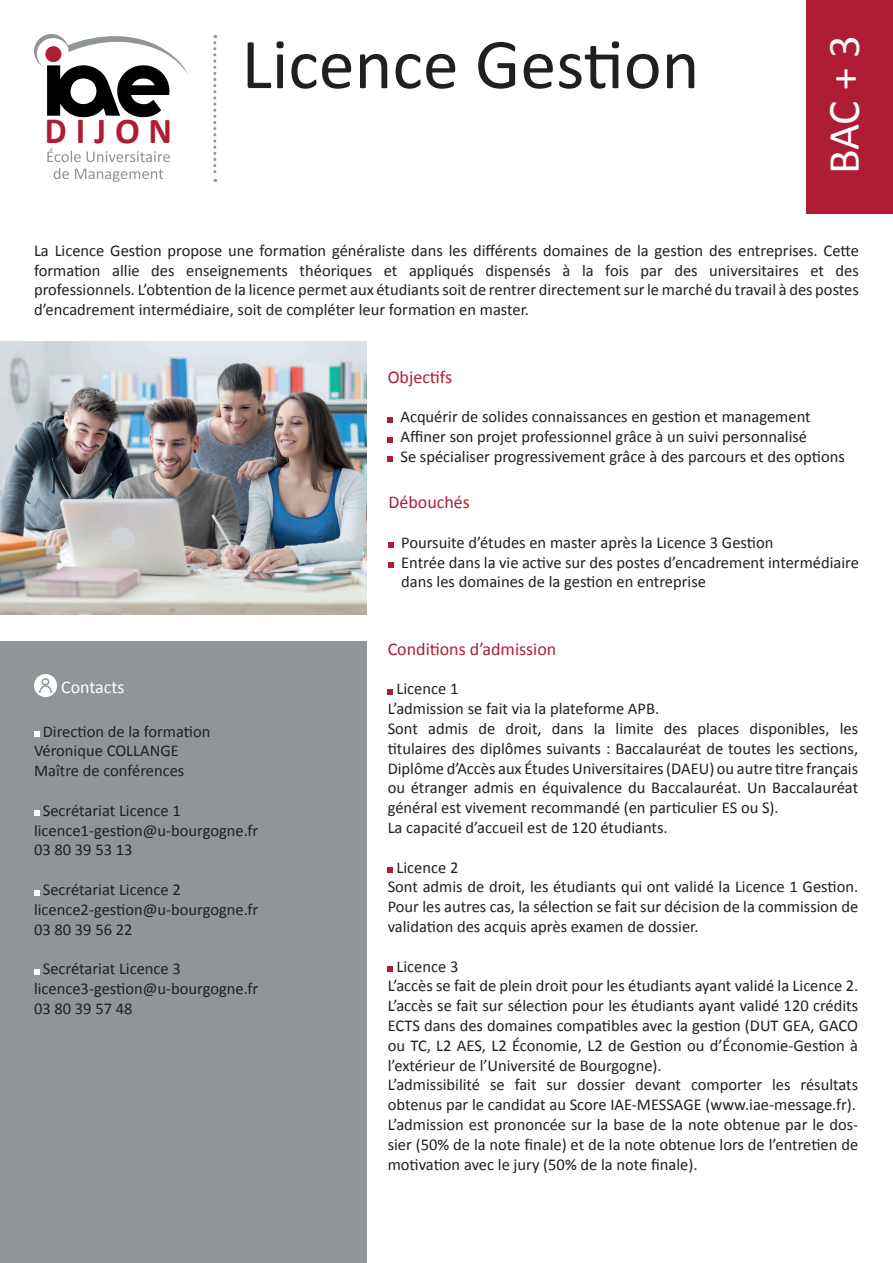
<style>
.page{position:relative;width:893px;height:1263px;background:#fff}
.page>*{position:absolute;margin:0;border:0;box-sizing:border-box;transform-origin:0 0}
.t1{font:72px "Calibri";color:#231f20}
.t2{font:45px "Calibri";color:#fff}
.t3{font:700 37.2px "Calibri";color:#ae1d33;scale:.93 1}
.t4{font:18px "Calibri";color:#ae1d33}
.t5{font:18px "Calibri";color:#fff}
.t6{font:16.5px/19.8px "Calibri";color:#231f20;text-align:justify}
.s1{font-size:36.9px}
.s2{font-size:36.45px}
.s3{font-size:36.75px}
</style>
<div class="page">
<div style="left:0;top:641px;width:367px;height:622px;background:#909598"></div>
<img style="left:0;top:341px;width:367px;height:274px">
<svg style="left:213px;top:35px;width:3px;height:147px"></svg>
<div style="left:807px;top:0;width:86px;height:214px;background:#ae1d33"></div>
<svg style="left:388px;top:417px;width:5px;height:5px"></svg>
<svg style="left:388px;top:437px;width:5px;height:5px"></svg>
<svg style="left:388px;top:457px;width:5px;height:5px"></svg>
<svg style="left:388px;top:689px;width:5px;height:5px"></svg>
<svg style="left:388px;top:867px;width:5px;height:5px"></svg>
<svg style="left:388px;top:966px;width:5px;height:5px"></svg>
<svg style="left:388px;top:543px;width:6px;height:5px"></svg>
<svg style="left:388px;top:562px;width:6px;height:5px"></svg>
<div style="left:34px;top:674px;width:23px;height:23px;background:#fff;border-radius:50%"></div>
<div style="left:41px;top:678px;width:8px;height:7px;border:2px solid #909598;border-radius:50%"></div>
<svg style="left:39px;top:684px;width:13px;height:9px"></svg>
<svg style="left:34px;top:731px;width:5px;height:6px"></svg>
<svg style="left:34px;top:811px;width:5px;height:5px"></svg>
<svg style="left:34px;top:890px;width:5px;height:5px"></svg>
<svg style="left:34px;top:969px;width:5px;height:5px"></svg>
<svg style="left:34px;top:34px;width:154px;height:84px"></svg>
<svg style="left:47px;top:148px;width:34px;height:14px"></svg>
<svg style="left:87px;top:151px;width:83px;height:11px"></svg>
<svg style="left:54px;top:168px;width:15px;height:11px"></svg>
<svg style="left:75px;top:169px;width:88px;height:13px"></svg>
<h3 class="t3" style="left:45px;top:106px;width:138px">DI<span class="s1">J</span><span class="s2">O</span><span class="s3">N</span></h3>
<p class="t1" style="left:242px;top:19px;width:459px">Licence Gestion</p>
<p class="t2" style="left:816px;top:174px;width:141px;rotate:-90deg">BAC + 3</p>
<p class="t6" style="left:34px;top:240px;width:826px">La Licence Gestion propose une formation généraliste dans les différents domaines de la gestion des entreprises. Cette formation allie des enseignements théoriques et appliqués dispensés à la fois par des universitaires et des professionnels. L’obtention de la licence permet aux étudiants soit de rentrer directement sur le marché du travail à des postes d’encadrement intermédiaire, soit de compléter leur formation en master.</p>
<p class="t4" style="left:388px;top:365px;width:66px">Objectifs</p>
<p class="t6" style="left:400px;top:407px;width:412px">Acquérir de solides connaissances en gestion et management</p>
<p class="t6" style="left:400px;top:427px;width:408px">Affiner son projet professionnel grâce à un suivi personnalisé</p>
<p class="t6" style="left:400px;top:446px;width:446px">Se spécialiser progressivement grâce à des parcours et des options</p>
<p class="t5" style="left:61px;top:675px;width:65px">Contacts</p>
<p class="t6" style="left:43px;top:721px;width:169px">Direction de la formation</p>
<p class="t6" style="left:34px;top:741px;width:146px">Véronique COLLANGE</p>
<p class="t6" style="left:34px;top:761px;width:152px">Maître de conférences</p>
<p class="t6" style="left:43px;top:800px;width:140px">Secrétariat Licence 1</p>
<p class="t6" style="left:34px;top:820px;width:226px">licence1-gestion@u-bourgogne.fr</p>
<p class="t6" style="left:34px;top:840px;width:100px">03 80 39 53 13</p>
<p class="t6" style="left:43px;top:880px;width:140px">Secrétariat Licence 2</p>
<p class="t6" style="left:34px;top:899px;width:226px">licence2-gestion@u-bourgogne.fr</p>
<p class="t6" style="left:34px;top:919px;width:100px">03 80 39 56 22</p>
<p class="t6" style="left:43px;top:959px;width:140px">Secrétariat Licence 3</p>
<p class="t6" style="left:34px;top:979px;width:226px">licence3-gestion@u-bourgogne.fr</p>
<p class="t6" style="left:34px;top:998px;width:100px">03 80 39 57 48</p>
<p class="t4" style="left:388px;top:491px;width:83px">Débouchés</p>
<p class="t6" style="left:401px;top:532px;width:374px">Poursuite d’études en master après la Licence 3 Gestion</p>
<p class="t6" style="left:401px;top:552px;width:459px">Entrée dans la vie active sur des postes d’encadrement intermédiaire dans les domaines de la gestion en entreprise</p>
<p class="t4" style="left:388px;top:637px;width:170px">Conditions d’admission</p>
<p class="t6" style="left:396px;top:679px;width:63px">Licence 1</p>
<p class="t6" style="left:388px;top:699px;width:273px">L’admission se fait via la plateforme APB.</p>
<p class="t6" style="left:388px;top:718px;width:472px">Sont admis de droit, dans la limite des places disponibles, les titulaires des diplômes suivants : Baccalauréat de toutes les sections, Diplôme d’Accès aux Études Universitaires (DAEU) ou autre titre français ou étranger admis en équivalence du Baccalauréat. Un Baccalauréat général est vivement recommandé (en particulier ES ou S).</p>
<p class="t6" style="left:388px;top:817px;width:282px">La capacité d’accueil est de 120 étudiants.</p>
<p class="t6" style="left:396px;top:857px;width:63px">Licence 2</p>
<p class="t6" style="left:388px;top:877px;width:472px">Sont admis de droit, les étudiants qui ont validé la Licence 1 Gestion.<br>Pour les autres cas, la sélection se fait sur décision de la commission de validation des acquis après examen de dossier.</p>
<p class="t6" style="left:396px;top:956px;width:63px">Licence 3</p>
<p class="t6" style="left:388px;top:976px;width:472px">L’accès se fait de plein droit pour les étudiants ayant validé la Licence 2.</p>
<p class="t6" style="left:388px;top:996px;width:472px">L’accès se fait sur sélection pour les étudiants ayant validé 120 crédits ECTS dans des domaines compatibles avec la gestion (DUT GEA, GACO ou TC, L2 AES, L2 Économie, L2 de Gestion ou d’Économie-Gestion à l’extérieur de l’Université de Bourgogne).</p>
<p class="t6" style="left:388px;top:1075px;width:472px">L’admissibilité se fait sur dossier devant comporter les résultats obtenus par le candidat au Score IAE-MESSAGE (www.iae-message.fr).</p>
<p class="t6" style="left:388px;top:1114px;width:472px">L’admission est prononcée sur la base de la note obtenue par le dos&shy;sier (50% de la note finale) et de la note obtenue lors de l’entretien de motivation avec le jury (50% de la note finale).</p>
</div>
